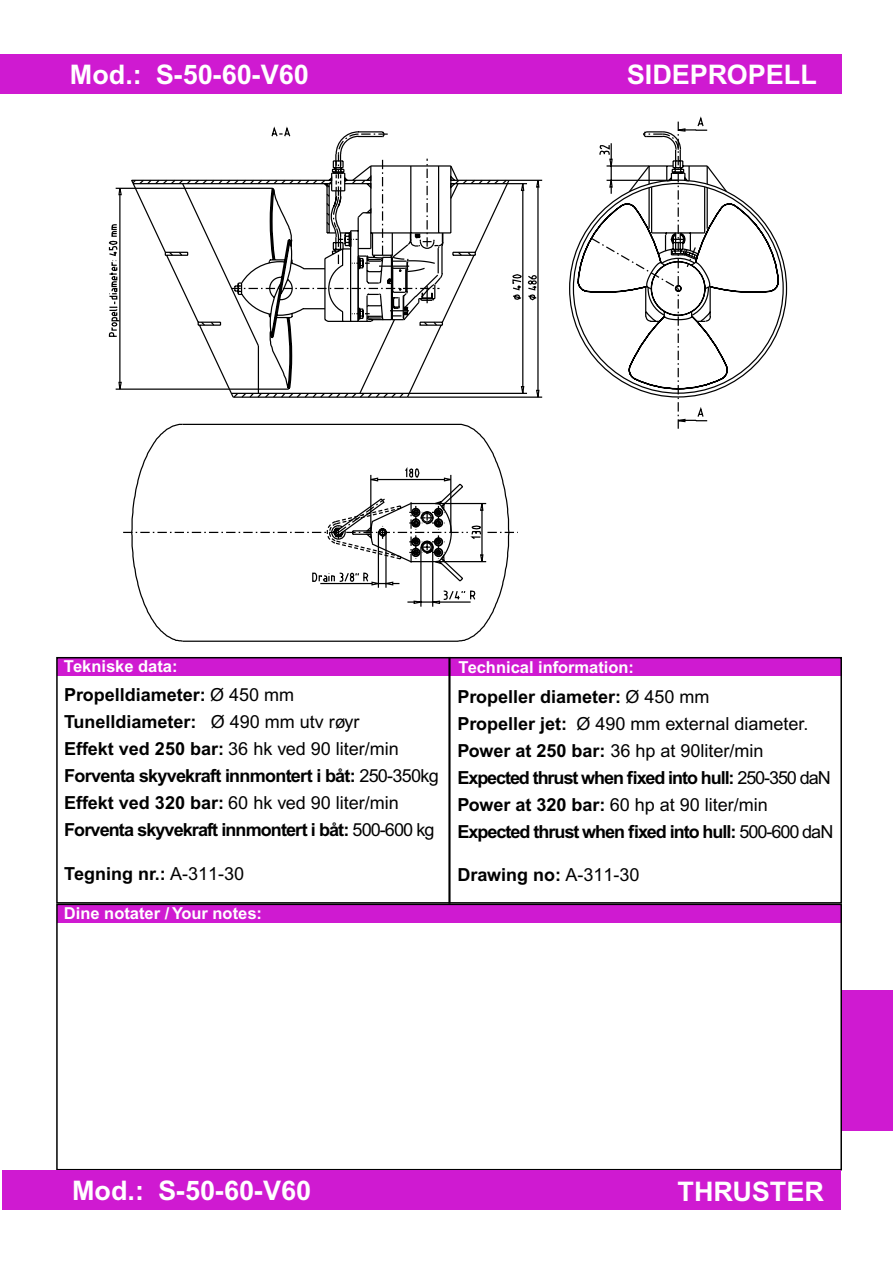
<style>
.page{position:relative;width:893px;height:1263px;background:#fff}
.page>*{position:absolute;margin:0;border:0;box-sizing:border-box;transform-origin:0 0}
.t1{font:700 27px "Arial";color:#fff}
.t2{font:700 18px/27px "Arial";letter-spacing:-.04em;color:#000}
.t3{font:700 18px "Arial";color:#000}
.t4{font:700 16.5px "Arial";color:#fff}
.s1{font-weight:400}
</style>
<div class="page">
<div style="left:841px;top:990px;width:52px;height:141px;background:#cf1ad1"></div>
<div style="left:57px;top:904px;width:785px;height:19px;background:#cf1ad1"></div>
<div style="left:56px;top:903px;width:786px;height:267px;border:2px solid #000"></div>
<div style="left:57px;top:658px;width:785px;height:18px;background:#cf1ad1"></div>
<div style="left:448px;top:657px;width:394px;height:246px;border:2px solid #000"></div>
<div style="left:0;top:54px;width:841px;height:40px;background:#cf1ad1"></div>
<div style="left:56px;top:657px;width:395px;height:246px;border:2px solid #000"></div>
<svg style="left:145px;top:608px;width:350px;height:34px"></svg>
<svg style="left:109px;top:187px;width:9px;height:203px"></svg>
<svg style="left:118px;top:122px;width:594px;height:486px"></svg>
<svg style="left:131px;top:179px;width:649px;height:404px"></svg>
<div style="left:2px;top:1170px;width:839px;height:40px;background:#cf1ad1"></div>
<p class="t1" style="left:70px;top:59px;width:240px">Mod.: S-50-60-V60</p>
<p class="t1" style="left:627px;top:58px;width:191px">SIDEPROPELL</p>
<p class="t4" style="left:64px;top:657px;width:115px">Tekniske data:</p>
<p class="t4" style="left:459px;top:657px;width:177px">Technical information:</p>
<p class="t2" style="left:64px;top:681px;width:376px">Propelldiameter: <span class="s1">Ø 450 mm<br></span>Tunelldiameter: <span class="s1">Ø 490 mm utv røyr<br></span>Effekt ved 250 bar: <span class="s1">36 hk ved 90 liter/min </span>Forventa skyvekraft innmontert i båt: <span class="s1">250-350kg </span>Effekt ved 320 bar: <span class="s1">60 hk ved 90 liter/min </span>Forventa skyvekraft innmontert i båt: <span class="s1">500-600 kg</span></p>
<p class="t3" style="left:64px;top:863px;width:182px">Tegning nr.: <span class="s1">A-311-30</span></p>
<p class="t4" style="left:64px;top:904px;width:200px">Dine notater / Your notes:</p>
<p class="t2" style="left:457px;top:683px;width:377px">Propeller diameter: <span class="s1">Ø 450 mm<br></span>Propeller jet: <span class="s1">Ø 490 mm external diameter.<br></span>Power at 250 bar: <span class="s1">36 hp at 90liter/min </span>Expected thrust when fixed into hull: <span class="s1">250-350 daN </span>Power at 320 bar: <span class="s1">60 hp at 90 liter/min </span>Expected thrust when fixed into hull: <span class="s1">500-600 daN</span></p>
<p class="t3" style="left:457px;top:864px;width:184px">Drawing no: <span class="s1">A-311-30</span></p>
<p class="t1" style="left:72px;top:1175px;width:240px">Mod.: S-50-60-V60</p>
<p class="t1" style="left:677px;top:1175px;width:148px">THRUSTER</p>
</div>
